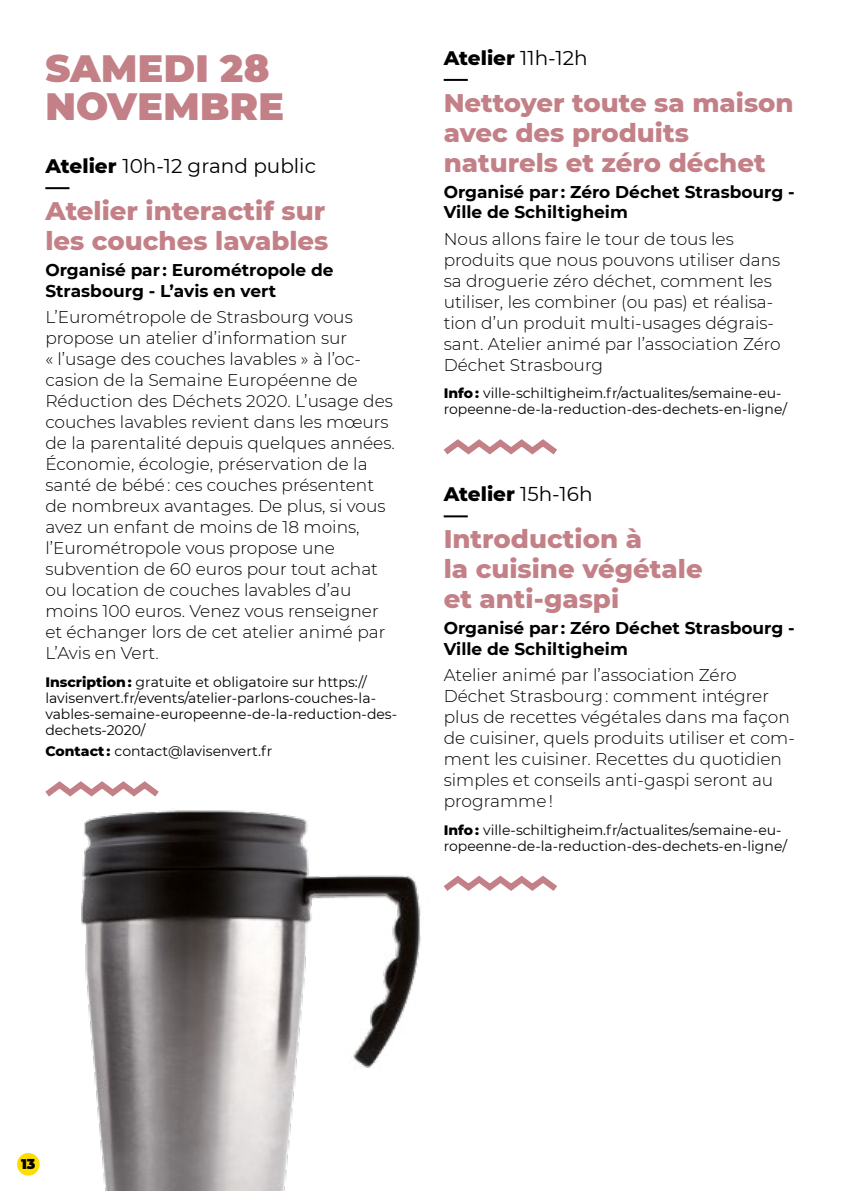
<style>
.page{position:relative;width:842px;height:1191px;background:#fff}
.page>*{position:absolute;margin:0;border:0;box-sizing:border-box;transform-origin:0 0}
.t1{font:900 38px/38px "Montserrat";letter-spacing:.01em;color:#c38087}
.t2{font:800 26px/30px "Montserrat";color:#c38087}
.t3{font:800 20px "Montserrat";color:#000}
.t4{font:20px "Montserrat";color:#000}
.t5{font:300 17px/21px "Montserrat";color:#000}
.t6{font:700 17px/20.4px "Montserrat";color:#000}
.t7{font:14px/16px "Montserrat";color:#000}
.t8{font:900 14px "Montserrat";color:#000}
.s1{font-weight:800}
.s2{font-weight:400}
</style>
<div class="page">
<hr style="left:45px;top:187px;width:24px;height:2px;background:#000">
<hr style="left:444px;top:79px;width:24px;height:2px;background:#000">
<hr style="left:444px;top:515px;width:24px;height:2px;background:#000">
<svg style="left:443px;top:439px;width:114px;height:16px"></svg>
<svg style="left:443px;top:875px;width:114px;height:16px"></svg>
<img style="left:17px;top:781px;width:404px;height:410px">
<div style="left:17px;top:1153px;width:23px;height:22px;background:#fd0;border-radius:50%"></div>
<h1 class="t1" style="left:45px;top:47px;width:240px">SAMEDI 28<br>NOVEMBRE</h1>
<p class="t4" style="left:45px;top:152px;width:272px"><span class="s1">Atelier</span> 10h-12 grand public</p>
<h2 class="t2" style="left:45px;top:194px;width:285px">Atelier interactif sur les couches lavables</h2>
<p class="t6" style="left:45px;top:259px;width:290px">Organisé par : Eurométropole de<br>Strasbourg - L’avis en vert</p>
<p class="t5" style="left:45px;top:306px;width:351px">L’Eurométropole de Strasbourg vous propose un atelier d’information sur<br>« l’usage des couches lavables » à l’oc&shy;casion de la Semaine Européenne de Réduction des Déchets 2020. L’usage des couches lavables revient dans les mœurs de la parentalité depuis quelques années.<br>Économie, écologie, préservation de la santé de bébé : ces couches présentent de nombreux avantages. De plus, si vous avez un enfant de moins de 18 moins, l’Eurométropole vous propose une subvention de 60 euros pour tout achat ou location de couches lavables d’au moins 100 euros. Venez vous renseigner et échanger lors de cet atelier animé par L’Avis en Vert.</p>
<p class="t7" style="left:45px;top:673px;width:353px"><span class="s1">Inscription :</span> gratuite et obligatoire sur https:// lavisenvert.fr/events/atelier-parlons-couches-la&shy;vables-semaine-europeenne-de-la-reduction-des&shy;dechets-2020/</p>
<p class="t7" style="left:45px;top:743px;width:229px"><span class="s1">Contact :</span> contact@lavisenvert.fr</p>
<p class="t3" style="left:444px;top:43px;width:145px">Atelier <span class="s2">11h-12h</span></p>
<h2 class="t2" style="left:444px;top:86px;width:351px">Nettoyer toute sa maison avec des produits naturels et zéro déchet</h2>
<p class="t6" style="left:444px;top:181px;width:353px">Organisé par : Zéro Déchet Strasbourg -<br>Ville de Schiltigheim</p>
<p class="t5" style="left:444px;top:228px;width:339px">Nous allons faire le tour de tous les produits que nous pouvons utiliser dans sa droguerie zéro déchet, comment les utiliser, les combiner (ou pas) et réalisa&shy;tion d’un produit multi-usages dégrais&shy;sant. Atelier animé par l’association Zéro Déchet Strasbourg</p>
<p class="t7" style="left:444px;top:385px;width:345px"><span class="s1">Info :</span> ville-schiltigheim.fr/actualites/semaine-eu&shy;ropeenne-de-la-reduction-des-dechets-en-ligne/</p>
<p class="t3" style="left:444px;top:479px;width:150px">Atelier <span class="s2">15h-16h</span></p>
<h2 class="t2" style="left:444px;top:522px;width:260px">Introduction à<br>la cuisine végétale et anti-gaspi</h2>
<p class="t6" style="left:444px;top:617px;width:353px">Organisé par : Zéro Déchet Strasbourg -<br>Ville de Schiltigheim</p>
<p class="t5" style="left:444px;top:664px;width:353px">Atelier animé par l’association Zéro Déchet Strasbourg : comment intégrer plus de recettes végétales dans ma façon de cuisiner, quels produits utiliser et com&shy;ment les cuisiner. Recettes du quotidien simples et conseils anti-gaspi seront au programme !</p>
<p class="t7" style="left:444px;top:821px;width:345px"><span class="s1">Info :</span> ville-schiltigheim.fr/actualites/semaine-eu&shy;ropeenne-de-la-reduction-des-dechets-en-ligne/</p>
<p class="t8" style="left:21px;top:1153px;width:16px">13</p>
</div>
